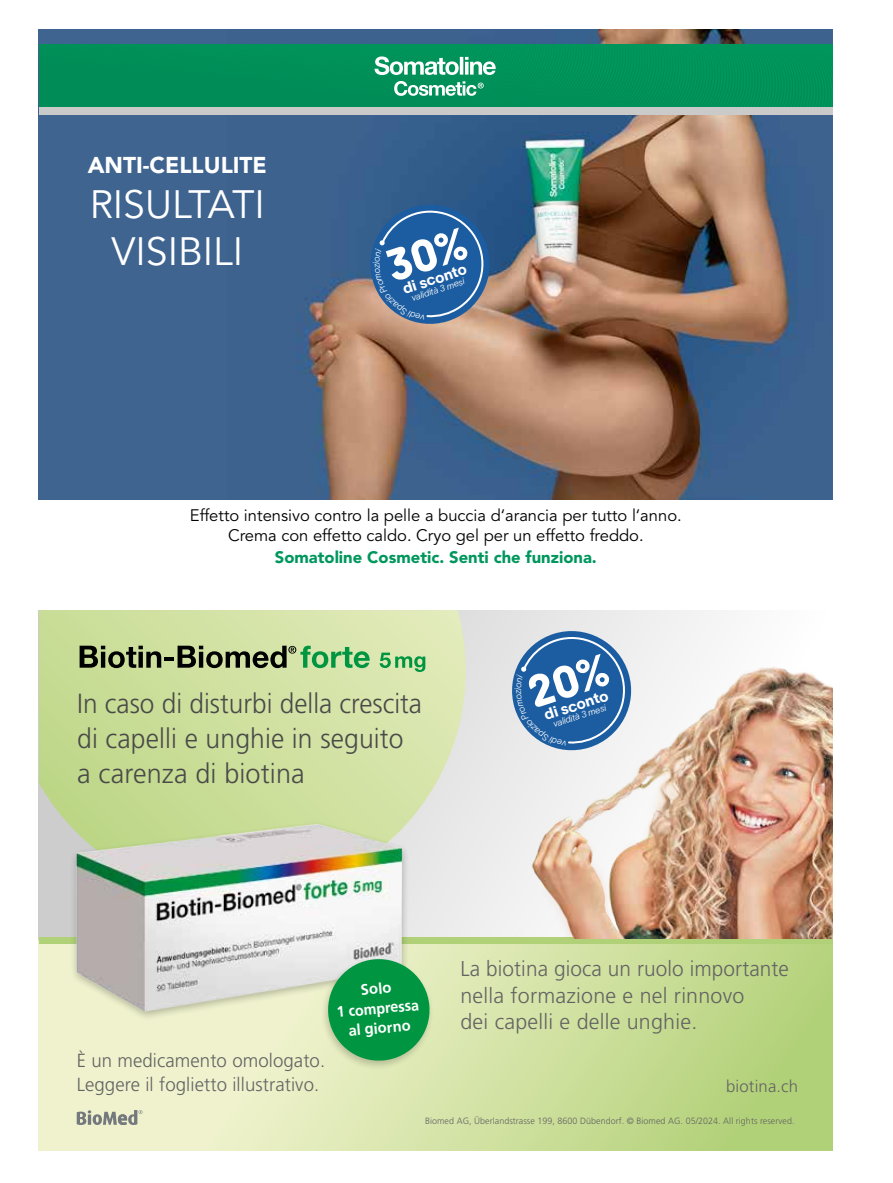
<style>
.page{position:relative;width:893px;height:1183px;background:#fff}
.page>*{position:absolute;margin:0;border:0;box-sizing:border-box;transform-origin:0 0}
.t1{font:39.3px/47.1px "Avenir LT Std";color:#fff;text-align:center}
.t2{font:300 27.6px/34.8px "Frutiger LT Std";letter-spacing:.005em;color:#4a4a49;scale:.95 1}
.t3{font:900 22.65px "Avenir LT Std";color:#fff}
.t4{font:300 21.45px/26.4px "Frutiger LT Std";letter-spacing:.01em;color:#646363}
.t5{font:300 19.05px/23.9px "Frutiger LT Std";letter-spacing:.005em;color:#646363}
.t6{font:16.65px/20px "Avenir LT Std";color:#000;text-align:center}
.t7{font:900 16.65px "Avenir LT Std";color:#00975d}
.t8{font:300 16.65px "Frutiger LT Std";letter-spacing:.01em;color:#646363}
.t9{font:700 15.15px/19.6px "Frutiger LT Std";color:#fff;text-align:center}
.t10{font:15px "TWK Lausanne Pan 800";color:#fff}
.t11{font:300 9px "Frutiger LT Std";letter-spacing:.005em;color:#646363}
.t12{font:italic 9px "TWK Lausanne Pan 200";color:#fff}
</style>
<div class="page">
<svg style="left:39px;top:943px;width:794px;height:207px;background:#d1e1a3"></svg>
<svg style="left:462px;top:937px;width:371px;height:6px;background:#aebf74"></svg>
<img style="left:462px;top:610px;width:371px;height:327px">
<svg style="left:39px;top:610px;width:427px;height:288px;background:#d0e0a2"></svg>
<svg style="left:77px;top:1109px;width:66px;height:15px"></svg>
<img style="left:39px;top:813px;width:423px;height:225px">
<div style="left:320px;top:955px;width:115px;height:115px;background:#000;opacity:.2"></div>
<svg style="left:326px;top:956px;width:106px;height:106px;background:#3dab64"></svg>
<svg style="left:80px;top:645px;width:290px;height:23px;background:#7c9467"></svg>
<svg style="left:380px;top:652px;width:45px;height:19px"></svg>
<img style="left:39px;top:30px;width:794px;height:470px">
<div style="left:39px;top:107px;width:794px;height:7px;background:#cacaca"></div>
<div style="left:39px;top:44px;width:794px;height:63px;background:#008f58"></div>
<svg style="left:375px;top:56px;width:121px;height:40px"></svg>
<svg style="left:363px;top:198px;width:134px;height:133px;background:#446c9a"></svg>
<svg style="left:505px;top:624px;width:133px;height:133px;background:#6e96bf"></svg>
<h3 class="t3" style="left:88px;top:151px;width:181px">ANTI-CELLULITE</h3>
<h1 class="t1" style="left:90px;top:182px;width:177px">RISULTATI<br>VISIBILI</h1>
<p class="t10" style="left:400px;top:279px;width:68px;rotate:-18deg">di sconto</p>
<p class="t12" style="left:410px;top:292px;width:57px;rotate:-18deg">validità 3 mesi</p>
<p class="t6" style="left:190px;top:506px;width:493px">Effetto intensivo contro la pelle a buccia d‘arancia per tutto l‘anno.<br>Crema con effetto caldo. Cryo gel per un effetto freddo.</p>
<p class="t7" style="left:275px;top:547px;width:323px">Somatoline Cosmetic. Senti che funziona.</p>
<h2 class="t2" style="left:77px;top:686px;width:364px">In caso di disturbi della crescita di capelli e unghie in seguito a carenza di biotina</h2>
<p class="t10" style="left:541px;top:705px;width:68px;rotate:-18deg">di sconto</p>
<p class="t12" style="left:551px;top:718px;width:57px;rotate:-18deg">validità 3 mesi</p>
<p class="t5" style="left:77px;top:1048px;width:250px">È un medicamento omologato.<br>Leggere il foglietto illustrativo.</p>
<p class="t9" style="left:334px;top:982px;width:84px;rotate:-5deg">Solo<br>1 compressa al giorno</p>
<p class="t4" style="left:460px;top:955px;width:330px">La biotina gioca un ruolo importante nella formazione e nel rinnovo<br>dei capelli e delle unghie.</p>
<p class="t8" style="left:726px;top:1076px;width:74px">biotina.ch</p>
<p class="t11" style="left:425px;top:1115px;width:371px">Biomed AG, Überlandstrasse 199, 8600 Dübendorf. © Biomed AG. 05/2024. All rights reserved.</p>
</div>
